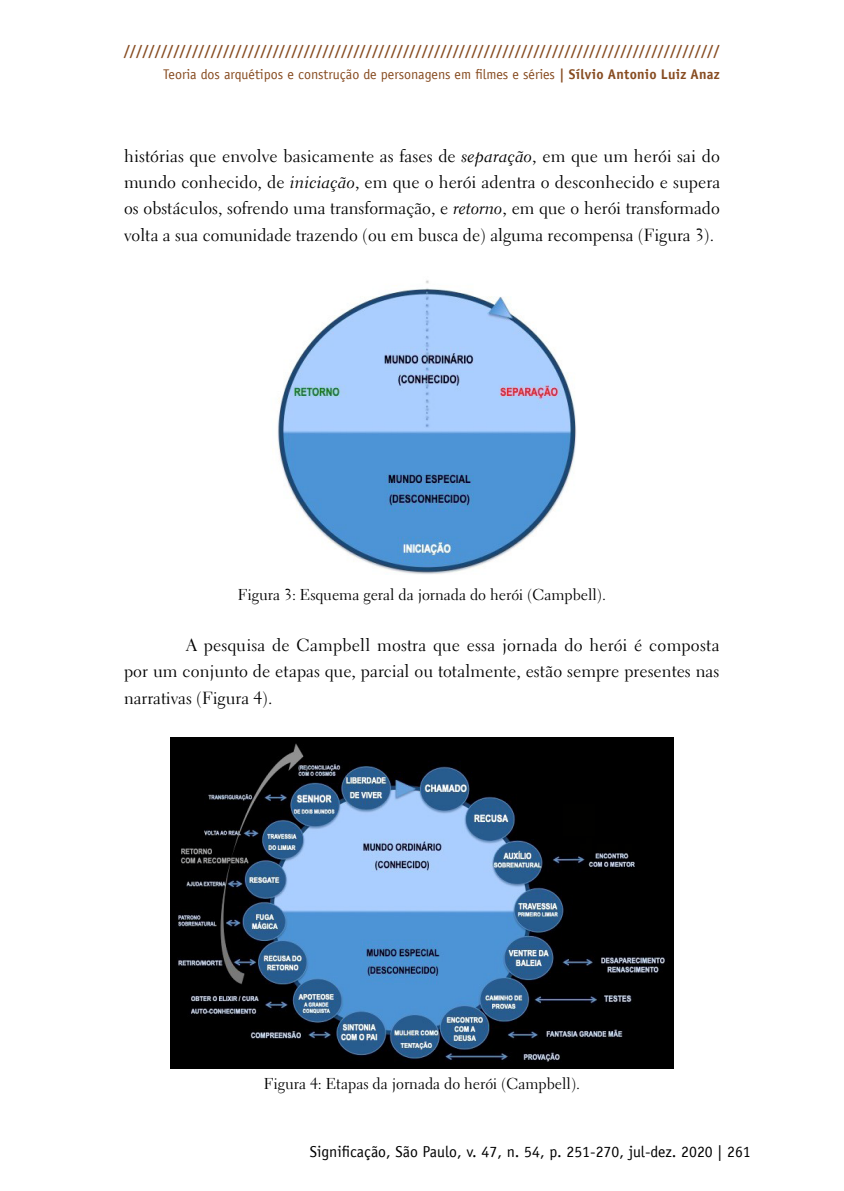
<style>
.page{position:relative;width:844px;height:1191px;background:#fff}
.page>*{position:absolute;margin:0;border:0;box-sizing:border-box;transform-origin:0 0}
.t1{font:17.5px/26.2px "Electra LT Std";color:#000;text-align:justify}
.t2{font:15.75px "Electra LT Std";color:#000}
.t3{font:15.75px "Officina Sans LT";color:#000}
.t4{font:700 14px "Officina Sans LT";color:#874c21}
.t5{font:14px "Officina Sans LT";color:#874c21}
.s1{font-weight:700}
.s2{font-family:"Electra LT Std Cursive"}
</style>
<div class="page">
<img style="left:277px;top:280px;width:299px;height:295px">
<img style="left:170px;top:738px;width:503px;height:330px">
<p class="t4" style="left:124px;top:41px;width:597px">////////////////////////////////////////////////////////////////////////////////////////////////</p>
<p class="t5" style="left:163px;top:66px;width:558px">Teoria dos arquétipos e construção de personagens em filmes e séries <span class="s1">| Sílvio Antonio Luiz Anaz</span></p>
<p class="t1" style="left:124px;top:143px;width:597px">histórias que envolve basicamente as fases de <span class="s2">separação</span>, em que um herói sai do mundo conhecido, de <span class="s2">iniciação</span>, em que o herói adentra o desconhecido e supera os obstáculos, sofrendo uma transformação, e <span class="s2">retorno</span>, em que o herói transformado volta a sua comunidade trazendo (ou em busca de) alguma recompensa (Figura 3).</p>
<p class="t2" style="left:238px;top:585px;width:369px">Figura 3: Esquema geral da jornada do herói (Campbell).</p>
<p class="t1" style="left:124px;top:632px;width:597px;text-indent:62px">A pesquisa de Campbell mostra que essa jornada do herói é composta por um conjunto de etapas que, parcial ou totalmente, estão sempre presentes nas narrativas (Figura 4).</p>
<p class="t2" style="left:264px;top:1074px;width:318px">Figura 4: Etapas da jornada do herói (Campbell).</p>
<p class="t3" style="left:310px;top:1142px;width:442px">Significação, São Paulo, v. 47, n. 54, p. 251-270, jul-dez. 2020 | 261</p>
</div>
